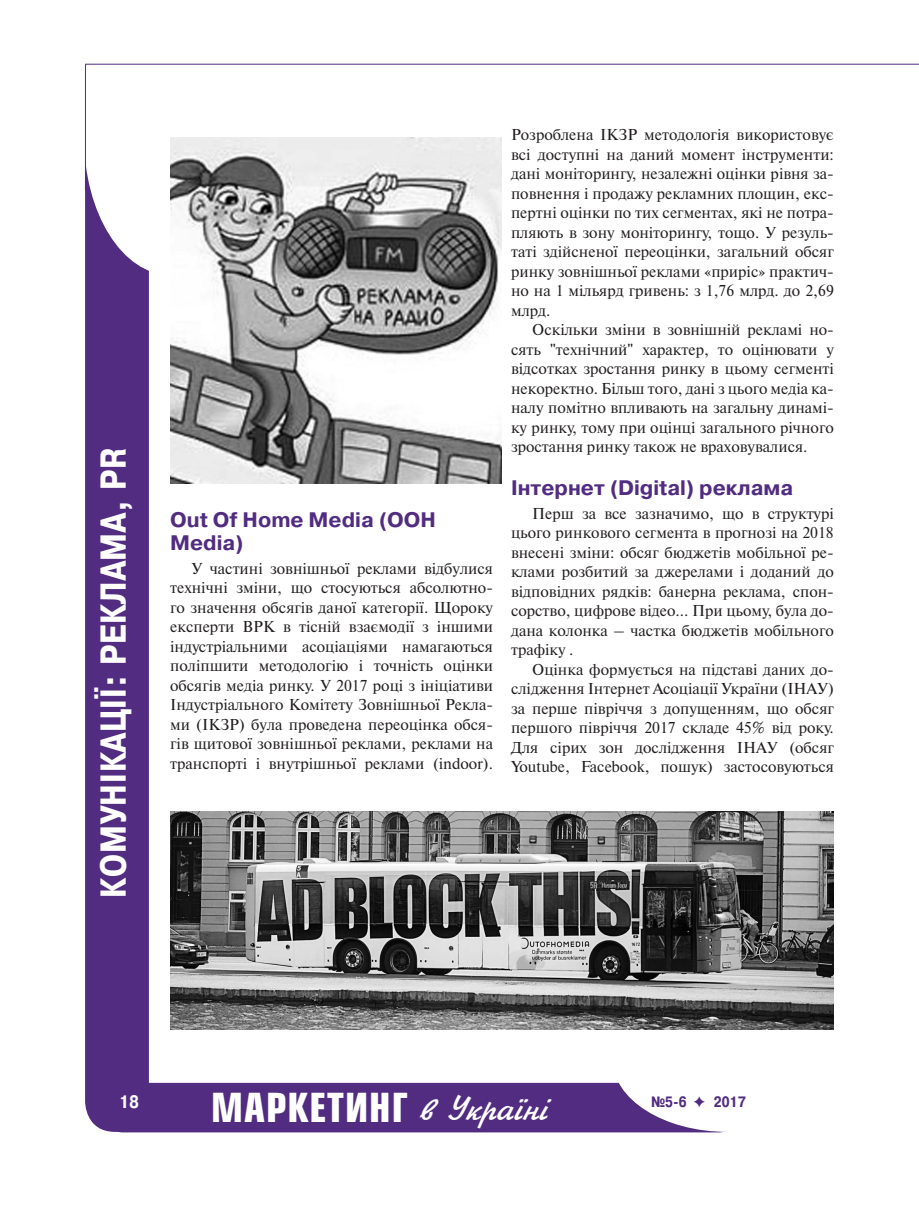
<style>
.page{position:relative;width:919px;height:1217px;background:#fff}
.page>*{position:absolute;margin:0;border:0;box-sizing:border-box;transform-origin:0 0}
.t1{font:700 39px "Europe Cond";letter-spacing:.025em;color:#fff}
.t2{font:700 36px "Pragmatica Cond C";letter-spacing:.025em;color:#fff}
.t3{font:700 21px/23.1px "Pragmatica C";color:#512c81}
.t4{font:700 18px "Pragmatica Cond C";color:#fff}
.t5{font:15.75px/19.5px "Newton C";color:#231f20;text-align:justify}
.t6{font:700 15px "Pragmatica Cond C";color:#512c81}
.s1{font-family:"Jikharev";font-weight:400;font-size:36px}
.s2{font-family:"Dixieland";font-weight:400}
</style>
<div class="page">
<div style="left:85px;top:111px;width:64px;height:1020px;background:#512c81;border-radius:30px"></div>
<div style="left:84px;top:0;width:173px;height:275px;background:#fff;border-radius:50%"></div>
<div style="left:101px;top:1082px;width:640px;height:50px;background:#512c81;border-radius:22px"></div>
<div style="left:612px;top:986px;width:230px;height:145px;background:#fff;border-radius:50%"></div>
<hr style="left:85px;top:64px;width:833px;height:1px;background:#512c81">
<hr style="left:85px;top:64px;width:1px;height:127px;background:#512c81">
<img style="left:170px;top:137px;width:331px;height:346px">
<img style="left:170px;top:811px;width:663px;height:217px">
<h2 class="t2" style="left:93px;top:897px;width:451px;rotate:-90deg">КОМУНІКАЦІЇ: РЕКЛАМА, PR</h2>
<h3 class="t3" style="left:170px;top:508px;width:267px">Out Of Home Media (OOH<br>Media)</h3>
<p class="t5" style="left:170px;top:558px;width:324px;text-indent:21px">У частині зовнішньої реклами відбулися технічні зміни, що стосуються абсолютно&shy;го значення обсягів даної категорії. Щороку експерти ВРК в тісній взаємодії з іншими індустріальними асоціаціями намагаються поліпшити методологію і точність оцінки обсягів медіа ринку. У 2017 році з ініціативи Індустріального Комітету Зовнішньої Рекла&shy;ми (ІКЗР) була проведена переоцінка обся&shy;гів щитової зовнішньої реклами, реклами на транспорті і внутрішньої реклами (indoor).</p>
<p class="t5" style="left:511px;top:125px;width:324px">Розроблена ІКЗР методологія використовує всі доступні на даний момент інструменти: дані моніторингу, незалежні оцінки рівня за&shy;повнення і продажу рекламних площин, екс&shy;пертні оцінки по тих сегментах, які не потра&shy;пляють в зону моніторингу, тощо. У резуль&shy;таті здійсненої переоцінки, загальний обсяг ринку зовнішньої реклами «приріс» практич&shy;но на 1 мільярд гривень: з 1,76 млрд. до 2,69 млрд.</p>
<p class="t5" style="left:511px;top:320px;width:324px;text-indent:21px">Оскільки зміни в зовнішній рекламі но&shy;сять "технічний" характер, то оцінювати у відсотках зростання ринку в цьому сегменті некоректно. Більш того, дані з цього медіа ка&shy;налу помітно впливають на загальну динамі&shy;ку ринку, тому при оцінці загального річного зростання ринку також не враховувалися.</p>
<h3 class="t3" style="left:511px;top:476px;width:283px">Інтернет (Digital) реклама</h3>
<p class="t5" style="left:511px;top:503px;width:324px;text-indent:21px">Перш за все зазначимо, що в структурі цього ринкового сегмента в прогнозі на 2018 внесені зміни: обсяг бюджетів мобільної ре&shy;клами розбитий за джерелами і доданий до відповідних рядків: банерна реклама, спон&shy;сорство, цифрове відео... При цьому, була до&shy;дана колонка – частка бюджетів мобільного трафіку .</p>
<p class="t5" style="left:511px;top:659px;width:324px;text-indent:21px">Оцінка формується на підставі даних до&shy;слідження Інтернет Асоціації України (ІНАУ) за перше півріччя з допущенням, що обсяг першого півріччя 2017 складе 45% від року.<br>Для сірих зон дослідження ІНАУ (обсяг Youtube, Facebook, пошук) застосовуються</p>
<h1 class="t1" style="left:211px;top:1081px;width:337px">МАРКЕТИНГ <span class="s1">в Україні</span></h1>
<p class="t4" style="left:119px;top:1090px;width:21px">18</p>
<p class="t6" style="left:651px;top:1092px;width:96px">№5-6 <span class="s2">F</span> 2017</p>
</div>
